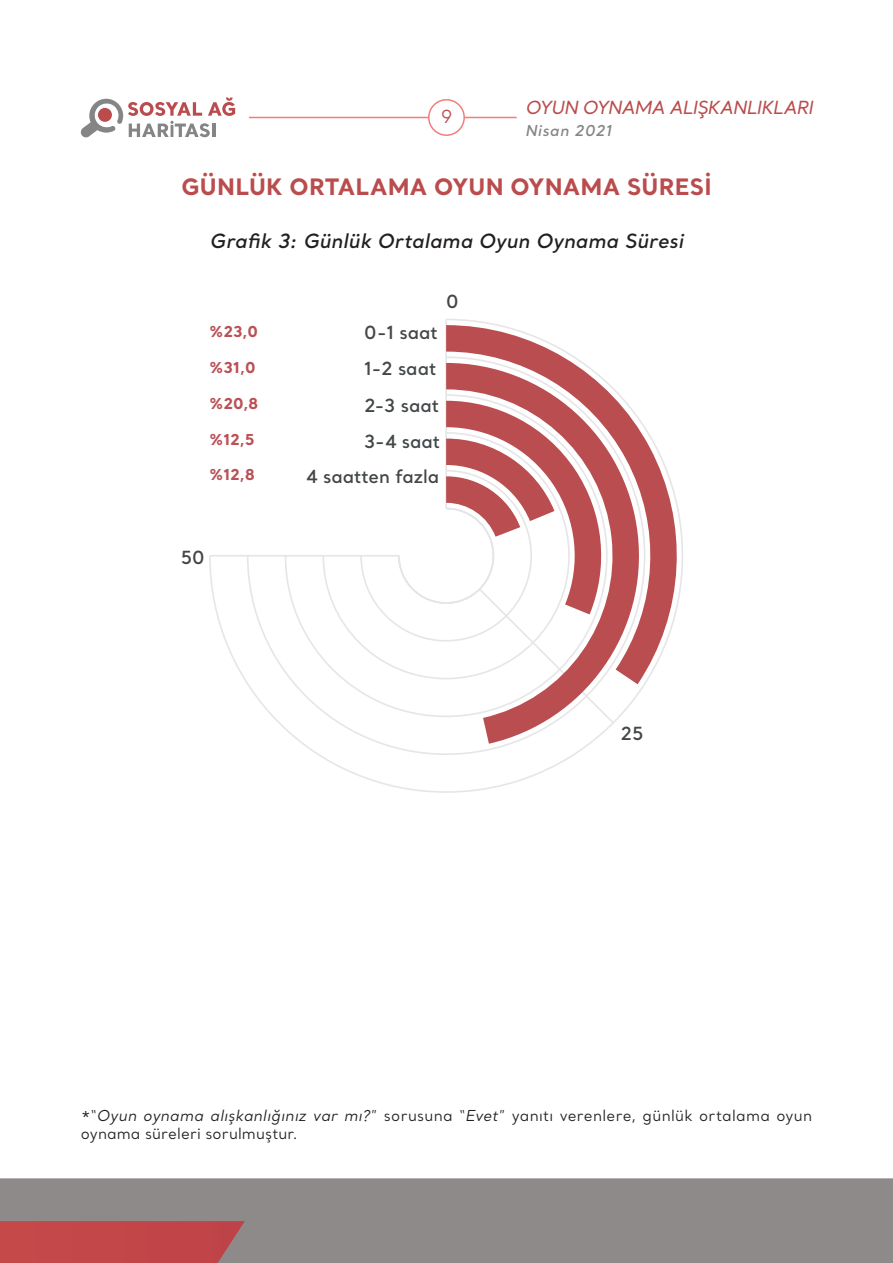
<style>
.page{position:relative;width:893px;height:1263px;background:#fff}
.page>*{position:absolute;margin:0;border:0;box-sizing:border-box;transform-origin:0 0}
.ANA_METIN{font:700 22.5px "Santral";letter-spacing:.01em;color:#ba4c4e}
.ANA_METIN-2{font:italic 600 19.5px "Santral";letter-spacing:.01em;color:#231f20}
.t1{font:600 18px "Santral";color:#434749}
.t2{font:italic 500 18px "Santral";letter-spacing:-.04em;color:#ba4c4e}
.t3{font:18px "Santral";color:#bc4c4e}
.ANA_METIN-3{font:15px/18px "Santral";letter-spacing:.015em;color:#231f20}
.t4{font:700 15px "Santral";color:#ba5157}
.t5{font:italic 600 15px "Santral";letter-spacing:.04em;color:#848587}
.s1{font-style:italic}
</style>
<div class="page">
<div style="left:0;top:1178px;width:893px;height:85px;background:#8e8a8a"></div>
<div style="left:0;top:1221px;width:245px;height:42px;background:#c24648"></div>
<hr style="left:249px;top:117px;width:268px;height:1px;background:#f37d7d">
<div style="left:429px;top:100px;width:35px;height:35px;background:#fff;border-radius:50%"></div>
<div style="left:428px;top:99px;width:37px;height:37px;border:2px solid #f37d7d;border-radius:50%"></div>
<svg style="left:80px;top:98px;width:155px;height:40px"></svg>
<svg style="left:209px;top:319px;width:474px;height:474px"></svg>
<svg style="left:446px;top:325px;width:236px;height:359px"></svg>
<svg style="left:446px;top:363px;width:203px;height:381px"></svg>
<svg style="left:446px;top:401px;width:163px;height:213px"></svg>
<p class="t3" style="left:441px;top:105px;width:13px">9</p>
<p class="t2" style="left:525px;top:96px;width:289px">OYUN OYNAMA ALIŞKANLIKLARI</p>
<p class="t5" style="left:525px;top:121px;width:88px">Nisan 2021</p>
<p class="ANA_METIN" style="left:181px;top:171px;width:532px">GÜNLÜK ORTALAMA OYUN OYNAMA SÜRESİ</p>
<p class="ANA_METIN-2" style="left:210px;top:228px;width:475px">Grafik 3: Günlük Ortalama Oyun Oynama Süresi</p>
<p class="t4" style="left:209px;top:321px;width:50px">%23,0</p>
<p class="t4" style="left:209px;top:357px;width:48px">%31,0</p>
<p class="t4" style="left:209px;top:394px;width:51px">%20,8</p>
<p class="t4" style="left:209px;top:429px;width:47px">%12,5</p>
<p class="t4" style="left:209px;top:465px;width:47px">%12,8</p>
<p class="t1" style="left:181px;top:546px;width:25px">50</p>
<p class="t1" style="left:446px;top:289px;width:14px">0</p>
<p class="t1" style="left:364px;top:320px;width:75px">0-1 saat</p>
<p class="t1" style="left:364px;top:357px;width:74px">1-2 saat</p>
<p class="t1" style="left:364px;top:393px;width:77px">2-3 saat</p>
<p class="t1" style="left:364px;top:429px;width:78px">3-4 saat</p>
<p class="t1" style="left:307px;top:464px;width:134px">4 saatten fazla</p>
<p class="t1" style="left:621px;top:721px;width:25px">25</p>
<p class="ANA_METIN-3" style="left:81px;top:1106px;width:733px">*“<span class="s1">Oyun oynama alışkanlığınız var mı?</span>” sorusuna “<span class="s1">Evet</span>” yanıtı verenlere, günlük ortalama oyun oynama süreleri sorulmuştur.</p>
</div>
